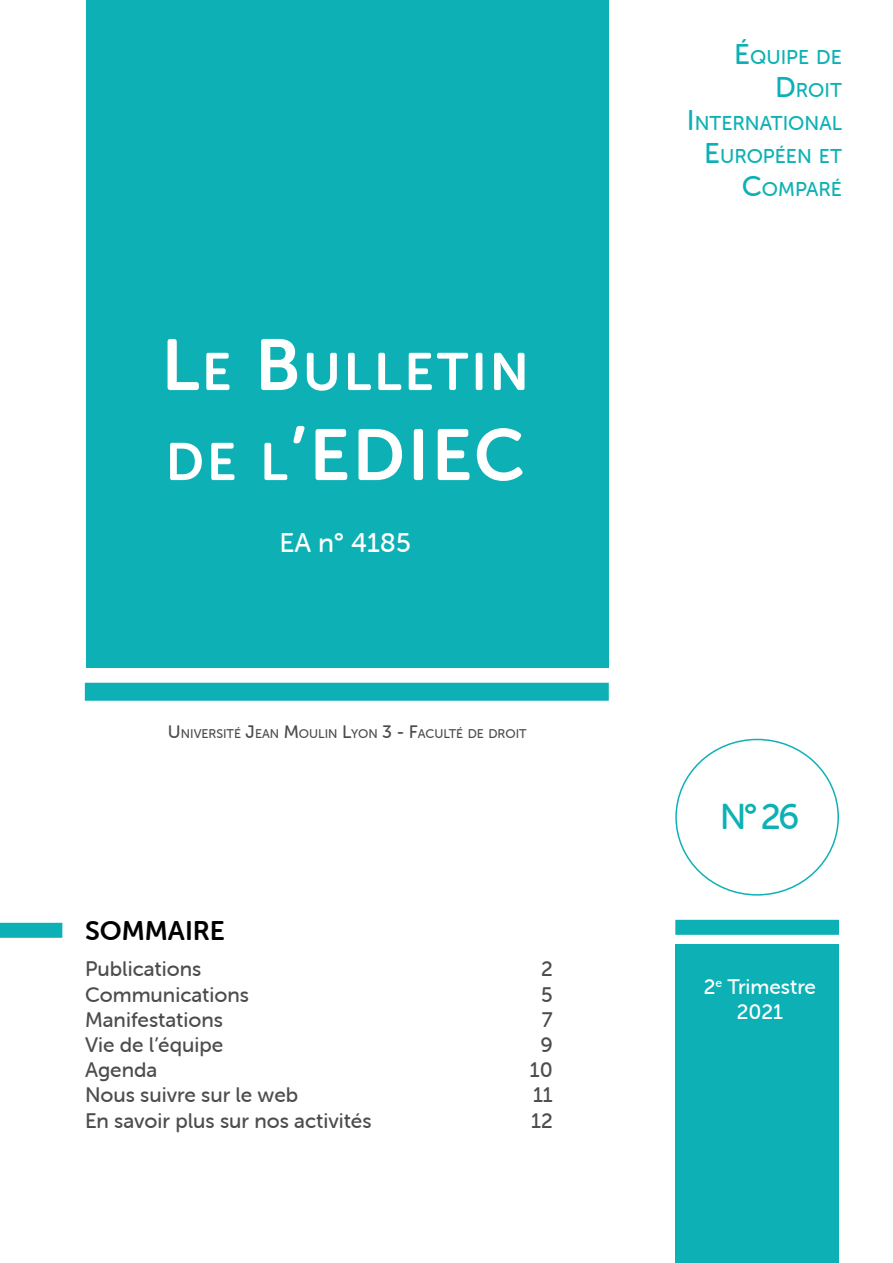
<style>
.page{position:relative;width:893px;height:1263px;background:#fff}
.page>*{position:absolute;margin:0;border:0;box-sizing:border-box;transform-origin:0 0}
.t1{font:72px "Museo Sans Rounded 700";color:#fff}
.t2{font:52.5px "Museo Sans Rounded 700";letter-spacing:.055em;color:#fff}
.t3{font:36px "Museo Sans Rounded 500";color:#0db1b5}
.t4{font:27px "Museo Sans Rounded 500";color:#fff}
.t5{font:27px "Museo Sans Rounded 700";color:#000}
.t6{font:21px "Museo Sans Rounded 500";color:#4b4c4d}
.t7{font:21px/25.5px "Museo Sans Rounded 500";color:#fff;text-align:center}
.t8{font:19.95px "Museo Sans Rounded 500";color:#0db1b5}
.t9{font:12.6px "Museo Sans Rounded 500";color:#4b4c4d}
.s1{font-size:72px}
.s2{font-size:52.5px}
.s3{font-size:75px}
.s4{font-size:18px}
.s5{font-size:28.5px}
.s6{font-style:inherit}
</style>
<div class="page">
<div style="left:675px;top:945px;width:164px;height:318px;background:#0db1b5"></div>
<div style="left:86px;top:0;width:523px;height:668px;background:#0db1b5"></div>
<div style="left:85px;top:683px;width:524px;height:18px;background:#0db1b5"></div>
<div style="left:0;top:923px;width:62px;height:15px;background:#0db1b5"></div>
<div style="left:675px;top:920px;width:164px;height:15px;background:#0db1b5"></div>
<p class="t2" style="left:162px;top:343px;width:369px"><span class="s1">L</span>E <span class="s1">B</span>ULLETIN</p>
<p class="t1" style="left:166px;top:415px;width:184px"><span class="s2">DE L</span><span class="s3">’</span>EDIE</p>
<p class="t1" style="left:474px;top:415px;width:52px">C</p>
<p class="t4" style="left:279px;top:528px;width:133px">EA n° 4185</p>
<p class="t9" style="left:168px;top:727px;width:360px"><span class="s4">U</span> NIVERSITÉ <span class="s4">J</span>EAN <span class="s4">M</span>OULIN <span class="s4">L</span>YON <span class="s4">3 - F</span>ACULTÉ DE DROIT</p>
<p class="t5" style="left:85px;top:916px;width:141px">SOMMAIRE</p>
<p class="t6" style="left:85px;top:957px;width:118px">Publications</p>
<p class="t6" style="left:541px;top:957px;width:13px">2</p>
<p class="t6" style="left:85px;top:983px;width:165px">Communications</p>
<p class="t6" style="left:541px;top:983px;width:13px">5</p>
<p class="t6" style="left:85px;top:1008px;width:139px">Manifestations</p>
<p class="t6" style="left:542px;top:1008px;width:12px">7</p>
<p class="t6" style="left:85px;top:1033px;width:140px">Vie de l’équipe</p>
<p class="t6" style="left:540px;top:1033px;width:14px">9</p>
<p class="t6" style="left:85px;top:1058px;width:74px">Agenda</p>
<p class="t6" style="left:530px;top:1058px;width:24px">10</p>
<p class="t6" style="left:85px;top:1083px;width:215px">Nous suivre sur le web</p>
<p class="t6" style="left:533px;top:1083px;width:21px">11</p>
<p class="t6" style="left:85px;top:1109px;width:288px">En savoir plus sur nos activités</p>
<p class="t6" style="left:531px;top:1109px;width:23px">12</p>
<p class="t8" style="left:734px;top:46px;width:109px"><span class="s5">É</span>QUIPE DE</p>
<p class="t8" style="left:775px;top:79px;width:68px"><span class="s5">D</span> ROIT</p>
<p class="t8" style="left:687px;top:112px;width:157px"><span class="s5">I</span> NTERNATIONAL</p>
<p class="t8" style="left:704px;top:145px;width:139px"><span class="s5">E</span>UROPÉEN ET</p>
<p class="t8" style="left:742px;top:178px;width:99px"><span class="s5">C</span>OMPARÉ</p>
<p class="t3" style="left:720px;top:796px;width:81px"><span class="s6">N</span>° 26</p>
<p class="t7" style="left:704px;top:974px;width:114px">2<sup>e</sup> Trimestre<br>2021</p>
</div>
